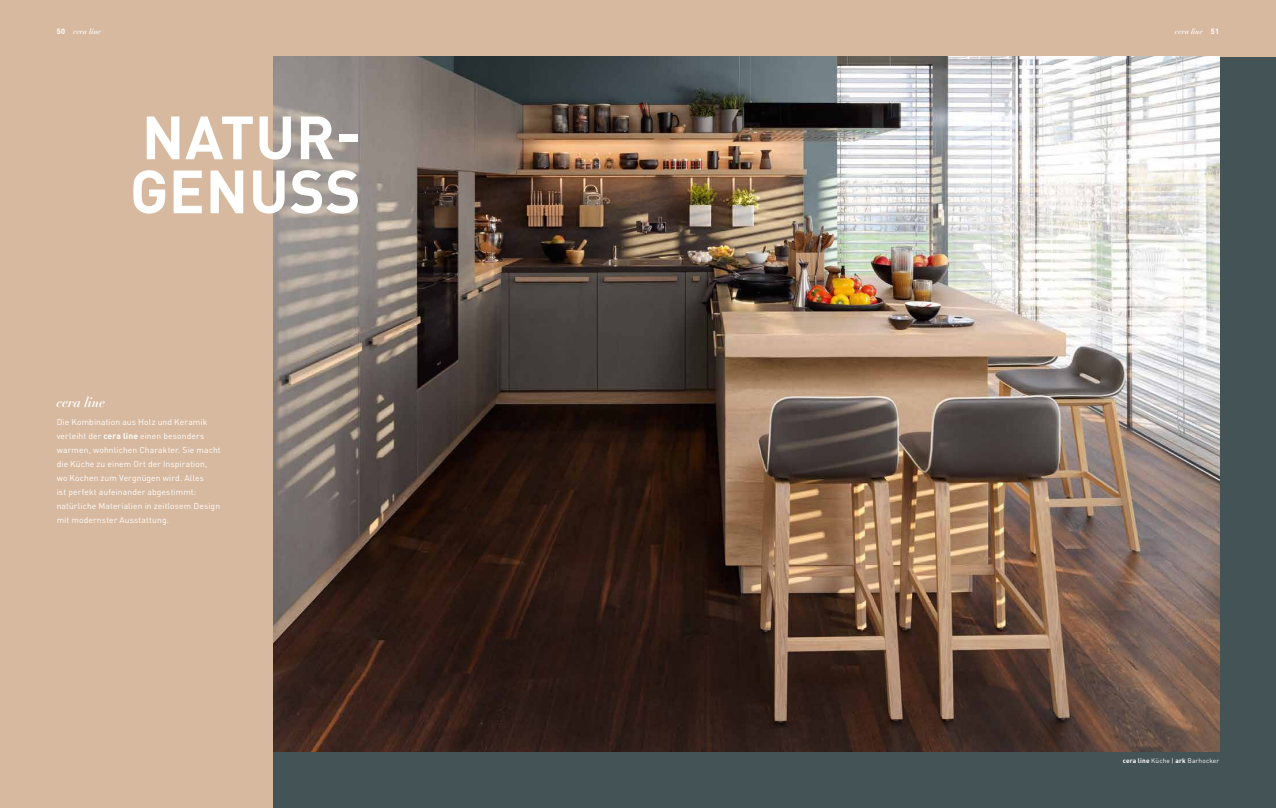
<style>
.page{position:relative;width:1276px;height:808px;background:#445356}
.page>*{position:absolute;margin:0;border:0;box-sizing:border-box;transform-origin:0 0}
.t1{font:700 60px/54px "Team 7 DIN Pro";letter-spacing:.01em;color:#fff}
.t2{font:italic 700 13.5px "Didotfor TEAM Sieben";letter-spacing:-.01em;color:#fff}
.t3{font:8.5px/14px "Team 7 DIN Pro";letter-spacing:.015em;color:#fff}
.t4{font:italic 700 7.5px "Didotfor TEAM Sieben";letter-spacing:.01em;color:#fff}
.t5{font:6.5px "Team 7 DIN Pro";letter-spacing:.025em;color:#fff}
.s1{font-family:"Team 7 DIN Pro";font-style:normal}
.s2{font-weight:700}
</style>
<div class="page">
<div style="left:0;top:0;width:1276px;height:57px;background:#d7b99f"></div>
<img style="left:272px;top:57px;width:947px;height:694px">
<div style="left:0;top:0;width:272px;height:808px;background:#d7b99f"></div>
<p class="t4" style="left:57px;top:27px;width:46px"><span class="s1">50</span> cera line</p>
<p class="t4" style="left:1175px;top:27px;width:46px">cera line <span class="s1">51</span></p>
<h1 class="t1" style="left:130px;top:109px;width:233px">NATUR-<br>GENUSS</h1>
<h2 class="t2" style="left:57px;top:394px;width:50px">cera line</h2>
<p class="t3" style="left:57px;top:415px;width:165px">Die Kombination aus Holz und Keramik verleiht der <span class="s2">cera line</span> einen besonders warmen, wohnlichen Charakter. Sie macht die Küche zu einem Ort der Inspiration,<br>wo Kochen zum Vergnügen wird. Alles<br>ist perfekt aufeinander abgestimmt: natürliche Materialien in zeitlosem Design mit modernster Ausstattung.</p>
<p class="t5" style="left:1122px;top:757px;width:98px"><span class="s2">cera line</span> Küche | <span class="s2">ark</span> Barhocker</p>
</div>
